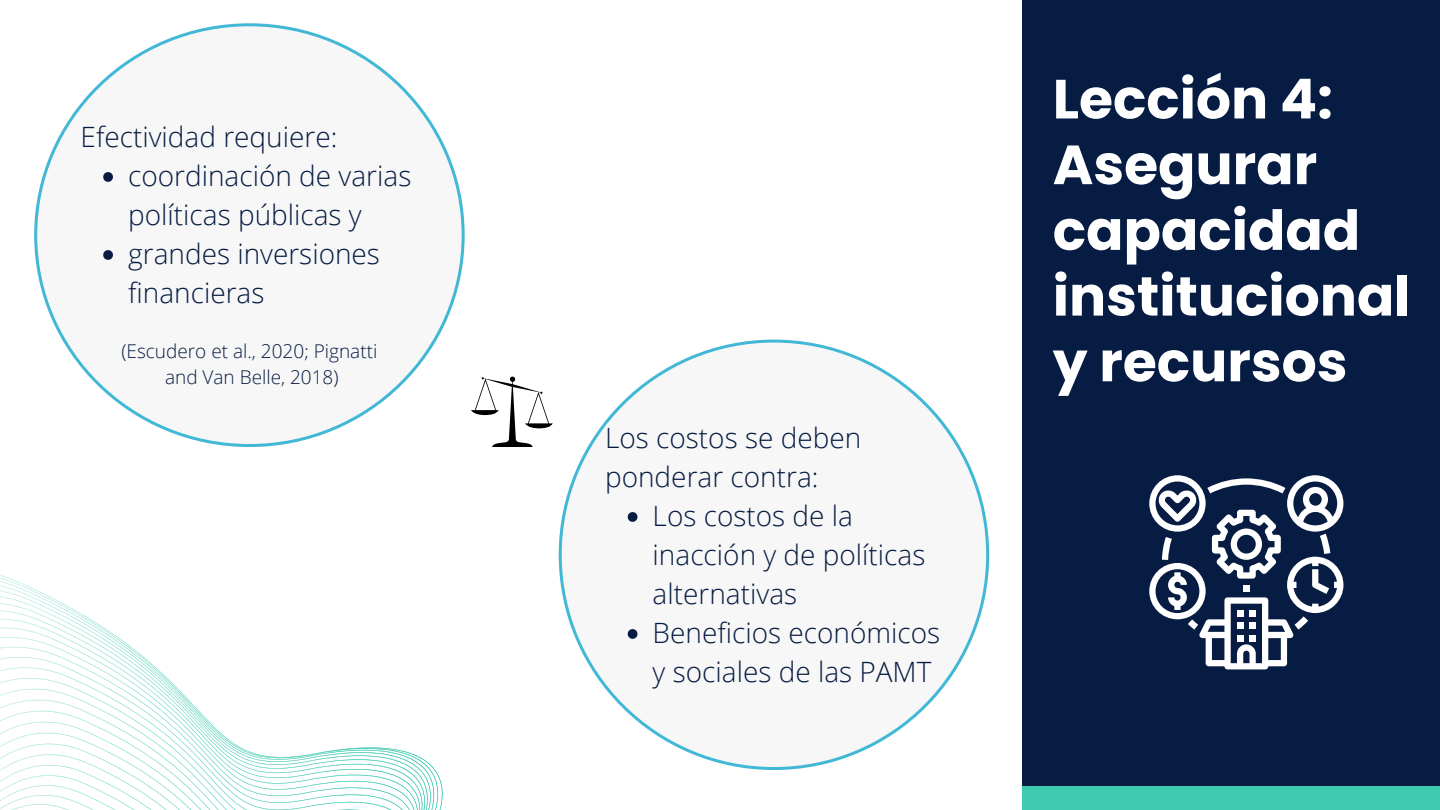
<style>
.page{position:relative;width:1440px;height:810px;background:#fff}
.page>*{position:absolute;margin:0;border:0;box-sizing:border-box;transform-origin:0 0}
.t1{font:700 55.1px/65.7px "Poppins";color:#fff}
.t2{font:300 28px/39px "Open Sans";color:#071c42}
.t3{font:300 19px "Open Sans";color:#071c42}
</style>
<div class="page">
<svg style="left:34px;top:23px;width:431px;height:424px"></svg>
<svg style="left:103px;top:172px;width:10px;height:10px"></svg>
<svg style="left:103px;top:250px;width:10px;height:10px"></svg>
<div style="left:1023px;top:0;width:417px;height:792px;background:#071c42"></div>
<div style="left:1023px;top:786px;width:417px;height:24px;background:#3dcab1"></div>
<svg style="left:1149px;top:475px;width:194px;height:194px"></svg>
<svg style="left:559px;top:340px;width:430px;height:430px"></svg>
<svg style="left:628px;top:512px;width:9px;height:10px"></svg>
<svg style="left:628px;top:629px;width:9px;height:10px"></svg>
<svg style="left:471px;top:377px;width:82px;height:70px"></svg>
<svg style="left:0;top:575px;width:443px;height:235px"></svg>
<p class="t2" style="left:81px;top:117px;width:258px">Efectividad requiere:</p>
<p class="t2" style="left:128px;top:156px;width:285px">coordinación de varias políticas públicas y</p>
<p class="t2" style="left:128px;top:234px;width:253px">grandes inversiones financieras</p>
<p class="t3" style="left:121px;top:338px;width:257px">(Escudero et al., 2020; Pignatti</p>
<p class="t3" style="left:165px;top:364px;width:175px">and Van Belle, 2018)</p>
<p class="t2" style="left:605px;top:418px;width:258px">Los costos se deben ponderar contra:</p>
<p class="t2" style="left:653px;top:496px;width:274px">Los costos de la inacción y de políticas alternativas</p>
<p class="t2" style="left:653px;top:613px;width:289px">Beneficios económicos y sociales de las PAMT</p>
<p class="t1" style="left:1053px;top:66px;width:359px">Lección 4:<br>Asegurar capacidad institucional y recursos</p>
</div>
